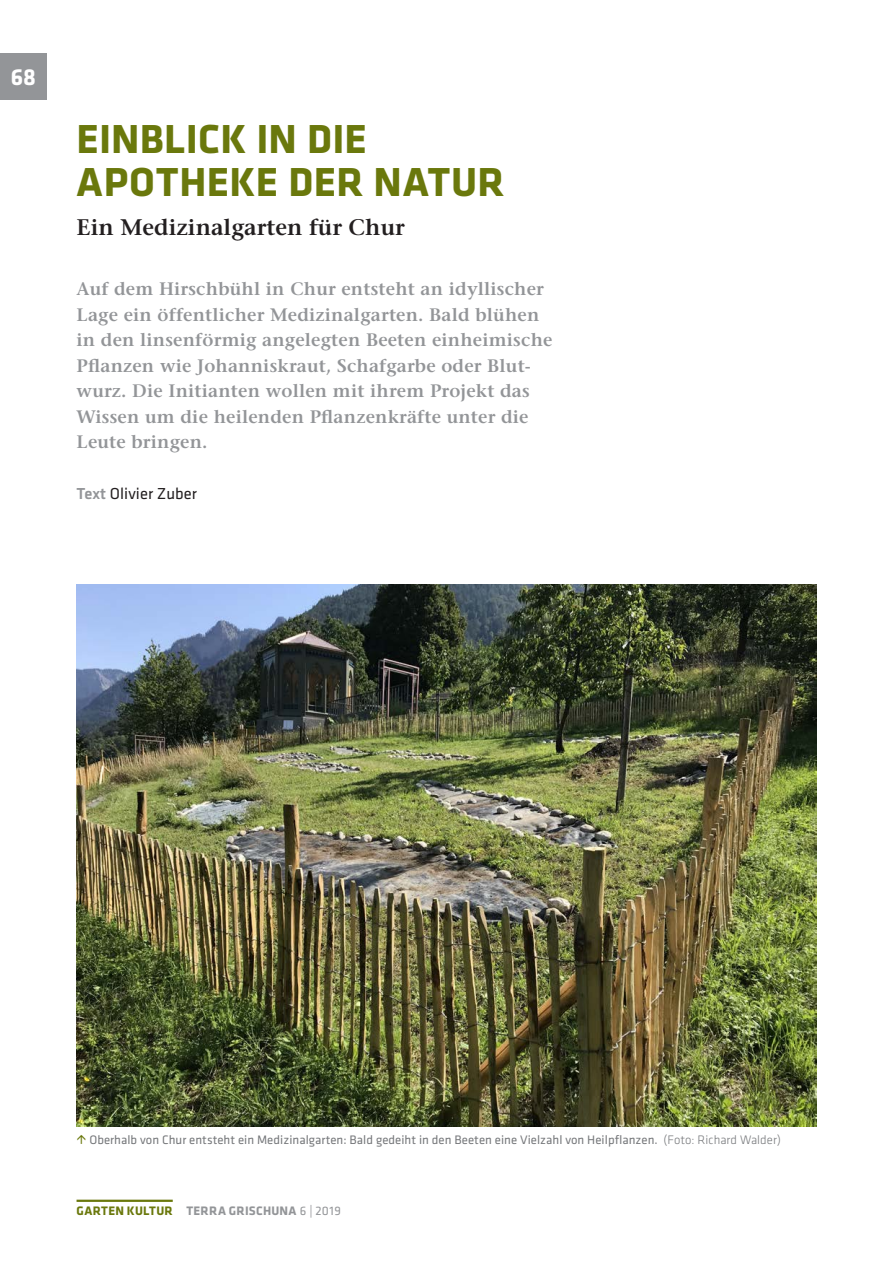
<style>
.page{position:relative;width:893px;height:1263px;background:#fff}
.page>*{position:absolute;margin:0;border:0;box-sizing:border-box;transform-origin:0 0}
.Titel_Magazin{font:700 42px/43.5px "Klavika";letter-spacing:.005em;color:#6a780c}
.Pagina{font:700 24px "Klavika";color:#fff}
.Untertitel_Magazin{font:600 22.5px "Stone Serif Std";color:#231f20}
.Lead_Magazin{font:600 18px/25.5px "Stone Serif Std";letter-spacing:.01em;color:#939598}
.Autorenzeile_Magazin{font:16.5px "Klavika";letter-spacing:.005em;color:#231f20}
.Bildlegende_Magazin{font:12.75px "Klavika";letter-spacing:.005em;color:#76787b}
.Fusszeile{font:700 12.75px "Klavika";letter-spacing:.025em;color:#6a780c}
.Fusszeile-2{font:700 12.75px "Klavika";letter-spacing:.015em;color:#939598}
.Fusszeile-3{font:12.75px "Klavika";color:#939598}
.s1{font-weight:500;color:#939598}
.s2{font-weight:300}
.s3{color:#939598}
</style>
<div class="page">
<div style="left:0;top:53px;width:47px;height:46px;background:#939598"></div>
<hr style="left:77px;top:1200px;width:96px;height:2px;background:#6a780c">
<img style="left:77px;top:584px;width:739px;height:542px">
<p class="Pagina" style="left:11px;top:60px;width:27px">68</p>
<p class="Titel_Magazin" style="left:77px;top:115px;width:324px">EINBLICK IN DIE<br>APOTHEKE DER NATUR</p>
<p class="Untertitel_Magazin" style="left:77px;top:214px;width:330px">Ein Medizinalgarten für Chur</p>
<p class="Lead_Magazin" style="left:77px;top:276px;width:477px">Auf dem Hirschbühl in Chur entsteht an idyllischer Lage ein öffentlicher Medizinalgarten. Bald blühen in den linsenförmig angelegten Beeten einheimische Pflanzen wie Johanniskraut, Schafgarbe oder Blut&shy;wurz. Die Initianten wollen mit ihrem Projekt das Wissen um die heilenden Pflanzenkräfte unter die Leute bringen.</p>
<p class="Autorenzeile_Magazin" style="left:77px;top:483px;width:122px"><span class="s1">Text</span> Olivier Zuber</p>
<p class="Bildlegende_Magazin" style="left:89px;top:1131px;width:693px">Oberhalb von Chur entsteht ein Medizinalgarten: Bald gedeiht in den Beeten eine Vielzahl von Heilpflanzen. <span class="s2">(Foto: Richard Walder)</span></p>
<p class="Fusszeile" style="left:77px;top:1201px;width:119px">GARTEN KULTUR <span class="s3">TERRA</span></p>
<p class="Fusszeile-2" style="left:229px;top:1201px;width:52px">GRISCHUNA</p>
<p class="Fusszeile-3" style="left:300px;top:1202px;width:43px">6 | 2019</p>
</div>
